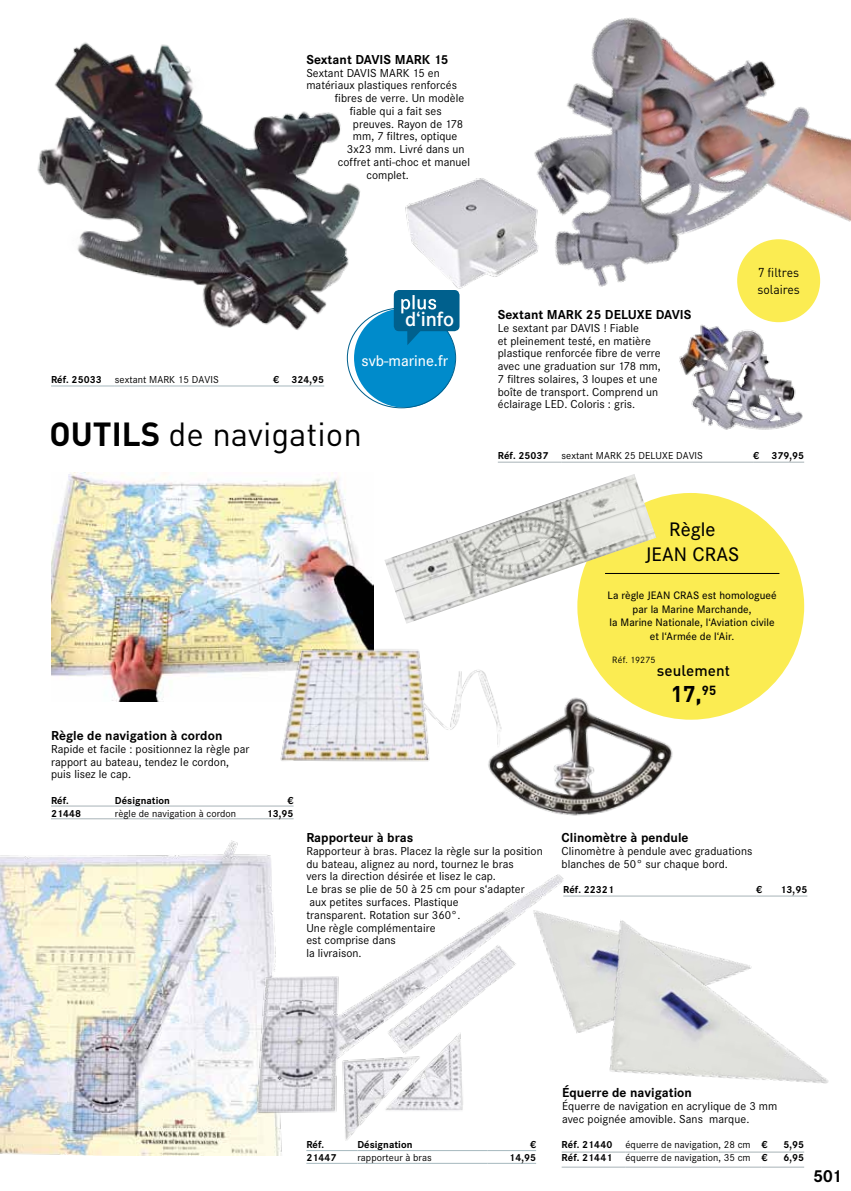
<style>
.page{position:relative;width:851px;height:1191px;background:#fff}
.page>*{position:absolute;margin:0;border:0;box-sizing:border-box;transform-origin:0 0}
.t1{font:33px "DIN Pro";color:#000}
.t2{font:700 22.5px "DIN Pro";color:#000}
.t3{font:600 21.15px "Corporate S";color:#fff}
.t4{font:500 20.4px "Corporate S";color:#000}
.t5{font:700 18px "Corporate S";color:#000}
.t6{font:500 16.05px "Corporate S";color:#fff}
.t7{font:500 15.15px "DIN Pro";letter-spacing:.005em;color:#000}
.t8{font:700 13.5px "Corporate S";letter-spacing:.005em;color:#000}
.t9{font:12.75px/16.5px "DIN Pro";color:#000;scale:.95 1}
.t10{font:12px/12.8px "Corporate S";letter-spacing:.005em;color:#000}
.t11{font:500 11.25px "Corporate S";letter-spacing:.005em;color:#000}
.t12{font:10.5px "Corporate S";letter-spacing:.005em;color:#000}
.t13{font:700 10.5px "Corporate S";letter-spacing:.005em;color:#000}
.t14{font:9.6px "Corporate S";letter-spacing:.01em;color:#000}
.s1{font-weight:700}
</style>
<div class="page">
<img style="left:447px;top:17px;width:403px;height:334px">
<img style="left:393px;top:172px;width:163px;height:123px">
<img style="left:37px;top:42px;width:340px;height:301px">
<hr style="left:51px;top:385px;width:64px;height:1px;background:#a6b8be">
<hr style="left:115px;top:385px;width:158px;height:1px;background:#a6b8be">
<hr style="left:273px;top:385px;width:51px;height:1px;background:#a6b8be">
<img style="left:0;top:840px;width:282px;height:315px">
<img style="left:255px;top:871px;width:258px;height:269px">
<img style="left:673px;top:319px;width:141px;height:111px">
<hr style="left:306px;top:1150px;width:51px;height:1px;background:#a6b8be">
<hr style="left:357px;top:1150px;width:130px;height:1px;background:#a6b8be">
<hr style="left:487px;top:1150px;width:49px;height:1px;background:#a6b8be">
<hr style="left:306px;top:1163px;width:51px;height:1px;background:#a6b8be">
<hr style="left:357px;top:1163px;width:130px;height:1px;background:#a6b8be">
<hr style="left:487px;top:1163px;width:49px;height:1px;background:#a6b8be">
<div style="left:737px;top:239px;width:83px;height:83px;background:#fbec52;border-radius:50%"></div>
<div style="left:354px;top:308px;width:101px;height:100px;background:#008bcb;border-radius:50%"></div>
<div style="left:394px;top:290px;width:65px;height:41px;background:#00608d;border-radius:5px"></div>
<svg style="left:407px;top:331px;width:20px;height:14px"></svg>
<svg style="left:401px;top:295px;width:35px;height:18px"></svg>
<svg style="left:578px;top:493px;width:226px;height:227px;fill:#fbec52"></svg>
<hr style="left:605px;top:573px;width:174px;height:1px;background:#000">
<img style="left:384px;top:474px;width:272px;height:150px">
<img style="left:490px;top:687px;width:193px;height:129px">
<hr style="left:51px;top:805px;width:64px;height:1px;background:#a8b3b7">
<hr style="left:115px;top:805px;width:136px;height:1px;background:#a8b3b7">
<hr style="left:251px;top:805px;width:42px;height:1px;background:#a8b3b7">
<hr style="left:51px;top:818px;width:64px;height:1px;background:#a8b3b7">
<hr style="left:115px;top:818px;width:136px;height:1px;background:#a8b3b7">
<hr style="left:251px;top:818px;width:42px;height:1px;background:#a8b3b7">
<img style="left:52px;top:472px;width:321px;height:230px">
<img style="left:274px;top:640px;width:231px;height:131px">
<hr style="left:561px;top:1151px;width:64px;height:1px;background:#a8b3b7">
<hr style="left:625px;top:1151px;width:136px;height:1px;background:#a8b3b7">
<hr style="left:761px;top:1151px;width:43px;height:1px;background:#a8b3b7">
<hr style="left:561px;top:1166px;width:64px;height:1px;background:#a8b3b7">
<hr style="left:625px;top:1166px;width:136px;height:1px;background:#a8b3b7">
<hr style="left:761px;top:1166px;width:43px;height:1px;background:#a8b3b7">
<hr style="left:497px;top:462px;width:64px;height:1px;background:#a8b3b7">
<hr style="left:561px;top:462px;width:192px;height:1px;background:#a8b3b7">
<hr style="left:753px;top:462px;width:51px;height:1px;background:#a8b3b7">
<img style="left:513px;top:874px;width:87px;height:159px">
<img style="left:600px;top:895px;width:229px;height:189px">
<p class="t8" style="left:306px;top:52px;width:144px">Sextant DAVIS MARK 15</p>
<p class="t10" style="left:306px;top:66px;width:135px">Sextant DAVIS MARK 15 en</p>
<p class="t10" style="left:306px;top:79px;width:152px">matériaux plastiques renforcés</p>
<p class="t10" style="left:335px;top:92px;width:131px">fibres de verre. Un modèle</p>
<p class="t10" style="left:350px;top:105px;width:93px">fiable qui a fait ses</p>
<p class="t10" style="left:353px;top:117px;width:112px">preuves. Rayon de 178</p>
<p class="t10" style="left:353px;top:130px;width:106px">mm, 7 filtres, optique</p>
<p class="t10" style="left:347px;top:143px;width:119px">3x23 mm. Livré dans un</p>
<p class="t10" style="left:338px;top:156px;width:134px">coffret anti-choc et manuel</p>
<p class="t10" style="left:366px;top:168px;width:44px">complet.</p>
<p class="t3" style="left:405px;top:307px;width:51px">d‘info</p>
<p class="t12" style="left:51px;top:373px;width:169px"><span class="s1">Réf. 25033</span> sextant MARK 15 DAVIS</p>
<p class="t13" style="left:273px;top:373px;width:53px">€ 324,95</p>
<p class="t6" style="left:361px;top:351px;width:88px">svb-marine.fr</p>
<p class="t1" style="left:50px;top:408px;width:314px"><span class="s1">OUTILS</span> de navigation</p>
<p class="t8" style="left:51px;top:728px;width:173px">Règle de navigation à cordon</p>
<p class="t10" style="left:51px;top:742px;width:200px">Rapide et facile : positionnez la règle par rapport au bateau, tendez le cordon, puis lisez le cap.</p>
<p class="t13" style="left:51px;top:794px;width:19px">Réf.</p>
<p class="t13" style="left:115px;top:794px;width:57px">Désignation</p>
<p class="t13" style="left:287px;top:794px;width:7px">€</p>
<p class="t13" style="left:51px;top:807px;width:32px">21448</p>
<p class="t12" style="left:115px;top:807px;width:123px">règle de navigation à cordon</p>
<p class="t13" style="left:267px;top:807px;width:28px">13,95</p>
<p class="t8" style="left:497px;top:307px;width:195px">Sextant MARK 25 DELUXE DAVIS</p>
<p class="t10" style="left:497px;top:321px;width:164px">Le sextant par DAVIS ! Fiable<br>et pleinement testé, en matière plastique renforcée fibre de verre avec une graduation sur 178 mm,<br>7 filtres solaires, 3 loupes et une boîte de transport. Comprend un éclairage LED. Coloris : gris.</p>
<p class="t9" style="left:757px;top:263px;width:46px">7 filtres solaires</p>
<p class="t12" style="left:497px;top:450px;width:207px"><span class="s1">Réf. 25037</span> sextant MARK 25 DELUXE DAVIS</p>
<p class="t13" style="left:753px;top:450px;width:53px">€ 379,95</p>
<p class="t4" style="left:669px;top:518px;width:48px">Règle</p>
<p class="t4" style="left:645px;top:543px;width:18px">JEAN</p>
<p class="t4" style="left:692px;top:543px;width:48px">CRA S</p>
<p class="t11" style="left:607px;top:589px;width:51px">La règle JEAN</p>
<p class="t11" style="left:673px;top:589px;width:105px">CRAS est homologueé</p>
<p class="t11" style="left:632px;top:602px;width:120px">par la Marine Marchande,</p>
<p class="t11" style="left:609px;top:616px;width:167px">la Marine Nationale, l‘Aviation civile</p>
<p class="t11" style="left:650px;top:629px;width:86px">et l‘Armée de l‘Air.</p>
<p class="t7" style="left:656px;top:658px;width:75px">seulement</p>
<p class="t2" style="left:670px;top:675px;width:47px">17,<sup>95</sup></p>
<p class="t14" style="left:612px;top:655px;width:45px">Réf. 19275</p>
<p class="t8" style="left:306px;top:830px;width:108px">Rapporteur à bras</p>
<p class="t10" style="left:306px;top:844px;width:238px">Rapporteur à bras. Placez la règle sur la position du bateau, alignez au nord, tournez le bras<br>vers la direction désirée et lisez le cap.<br>Le bras se plie de 50 à 25 cm pour s‘adapter aux petites surfaces. Plastique<br>transparent. Rotation sur 360°.<br>Une règle complémentaire<br>est comprise dans<br>la livraison.</p>
<p class="t8" style="left:561px;top:830px;width:128px">Clinomètre à pendule</p>
<p class="t10" style="left:561px;top:844px;width:192px">Clinomètre à pendule avec graduations blanches de 50° sur chaque bord.</p>
<p class="t13" style="left:563px;top:883px;width:52px">Réf. 22321</p>
<p class="t13" style="left:756px;top:883px;width:7px">€</p>
<p class="t13" style="left:780px;top:883px;width:28px">13,95</p>
<p class="t13" style="left:306px;top:1139px;width:19px">Réf.</p>
<p class="t13" style="left:357px;top:1139px;width:57px">Désignation</p>
<p class="t13" style="left:530px;top:1139px;width:7px">€</p>
<p class="t13" style="left:306px;top:1151px;width:32px">21447</p>
<p class="t12" style="left:357px;top:1151px;width:76px">rapporteur à bras</p>
<p class="t13" style="left:509px;top:1151px;width:28px">14,95</p>
<p class="t8" style="left:562px;top:1085px;width:131px">Équerre de navigation</p>
<p class="t10" style="left:562px;top:1099px;width:216px">Équerre de navigation en acrylique de 3 mm avec poignée amovible. Sans marque.</p>
<p class="t12" style="left:561px;top:1139px;width:207px"><span class="s1">Réf. 21440</span> équerre de navigation, 28 cm <span class="s1">€</span></p>
<p class="t13" style="left:783px;top:1139px;width:22px">5,95</p>
<p class="t12" style="left:561px;top:1151px;width:207px"><span class="s1">Réf. 21441</span> équerre de navigation, 35 cm <span class="s1">€</span></p>
<p class="t13" style="left:783px;top:1151px;width:22px">6,95</p>
<p class="t5" style="left:813px;top:1166px;width:30px">501</p>
</div>
